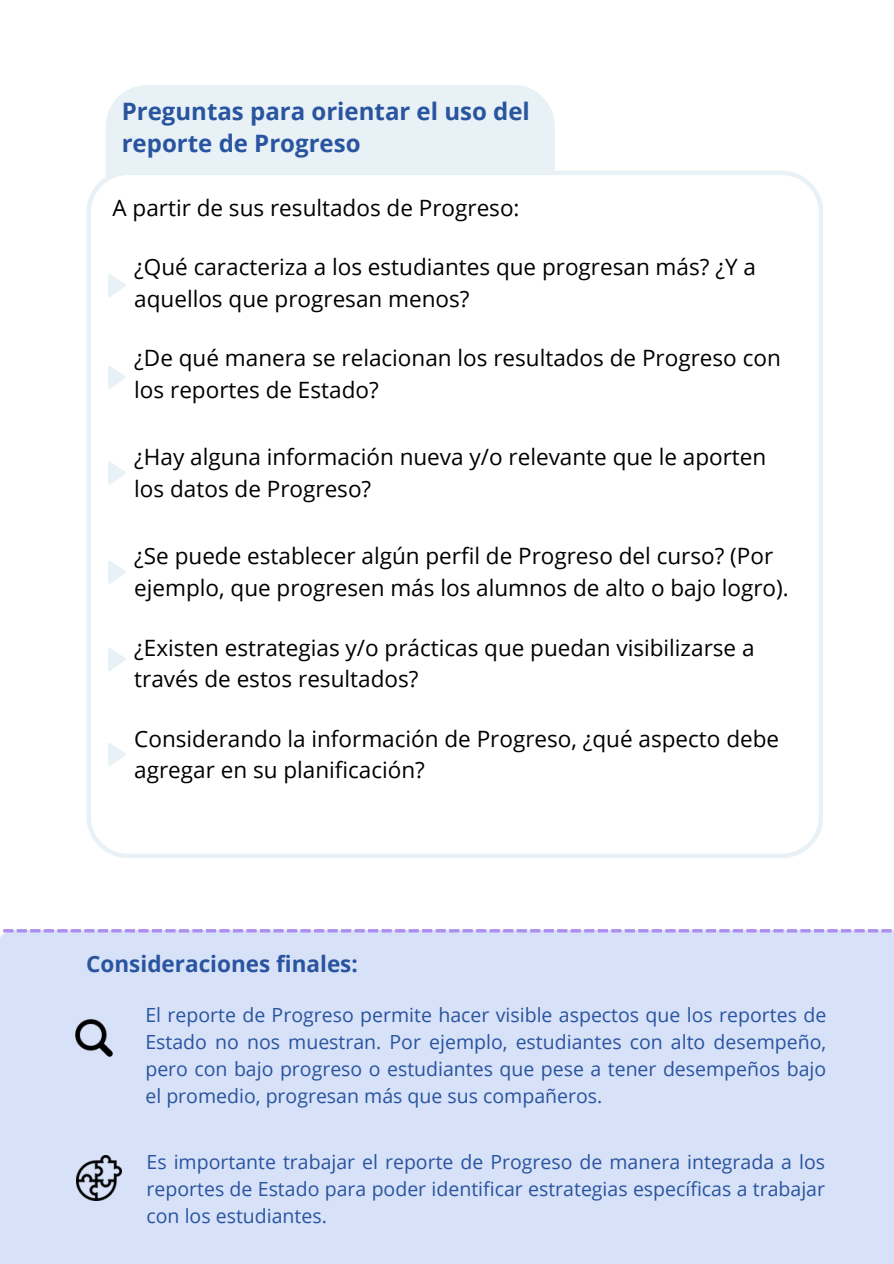
<style>
.page{position:relative;width:894px;height:1264px;background:#fff}
.page>*{position:absolute;margin:0;border:0;box-sizing:border-box;transform-origin:0 0}
.t1{font:700 24px/32.7px "Open Sans";color:#29549f}
.t2{font:22.5px/31.5px "Open Sans";color:#000}
.t3{font:700 22.5px "Open Sans";color:#29549f}
.t4{font:19.5px/27px "Open Sans";color:#29549f;text-align:justify}
</style>
<div class="page">
<div style="left:0;top:930px;width:893px;height:333px;background:#d7e1f7"></div>
<img style="left:69px;top:1013px;width:50px;height:49px">
<svg style="left:3px;top:929px;width:888px;height:3px;background:#bca7f0"></svg>
<div style="left:106px;top:85px;width:448px;height:86px;background:#e8f1f6"></div>
<svg style="left:86px;top:171px;width:736px;height:687px"></svg>
<svg style="left:108px;top:273px;width:18px;height:25px"></svg>
<svg style="left:108px;top:365px;width:18px;height:25px"></svg>
<svg style="left:108px;top:461px;width:18px;height:24px"></svg>
<svg style="left:108px;top:560px;width:18px;height:24px"></svg>
<svg style="left:108px;top:647px;width:18px;height:24px"></svg>
<svg style="left:108px;top:742px;width:18px;height:25px"></svg>
<img style="left:76px;top:1155px;width:45px;height:45px">
<p class="t1" style="left:122px;top:94px;width:409px">Preguntas para orientar el uso del reporte de Progreso</p>
<h2 class="t2" style="left:112px;top:191px;width:408px">A partir de sus resultados de Progreso:</h2>
<p class="t2" style="left:134px;top:251px;width:623px">¿Qué caracteriza a los estudiantes que progresan más? ¿Y a aquellos que progresan menos?</p>
<h2 class="t2" style="left:134px;top:342px;width:648px">¿De qué manera se relacionan los resultados de Progreso con los reportes de Estado?</h2>
<h2 class="t2" style="left:134px;top:441px;width:633px">¿Hay alguna información nueva y/o relevante que le aporten los datos de Progreso?</h2>
<p class="t2" style="left:134px;top:540px;width:656px">¿Se puede establecer algún perfil de Progreso del curso? (Por ejemplo, que progresen más los alumnos de alto o bajo logro).</p>
<h2 class="t2" style="left:134px;top:631px;width:621px">¿Existen estrategias y/o prácticas que puedan visibilizarse a través de estos resultados?</h2>
<p class="t2" style="left:134px;top:722px;width:646px">Considerando la información de Progreso, ¿qué aspecto debe agregar en su planificación?</p>
<p class="t3" style="left:86px;top:947px;width:273px">Consideraciones finales:</p>
<h2 class="t4" style="left:145px;top:1000px;width:682px">El reporte de Progreso permite hacer visible aspectos que los reportes de Estado no nos muestran. Por ejemplo, estudiantes con alto desempeño, pero con bajo progreso o estudiantes que pese a tener desempeños bajo el promedio, progresan más que sus compañeros.</h2>
<p class="t4" style="left:146px;top:1147px;width:679px">Es importante trabajar el reporte de Progreso de manera integrada a los reportes de Estado para poder identificar estrategias específicas a trabajar con los estudiantes.</p>
</div>
